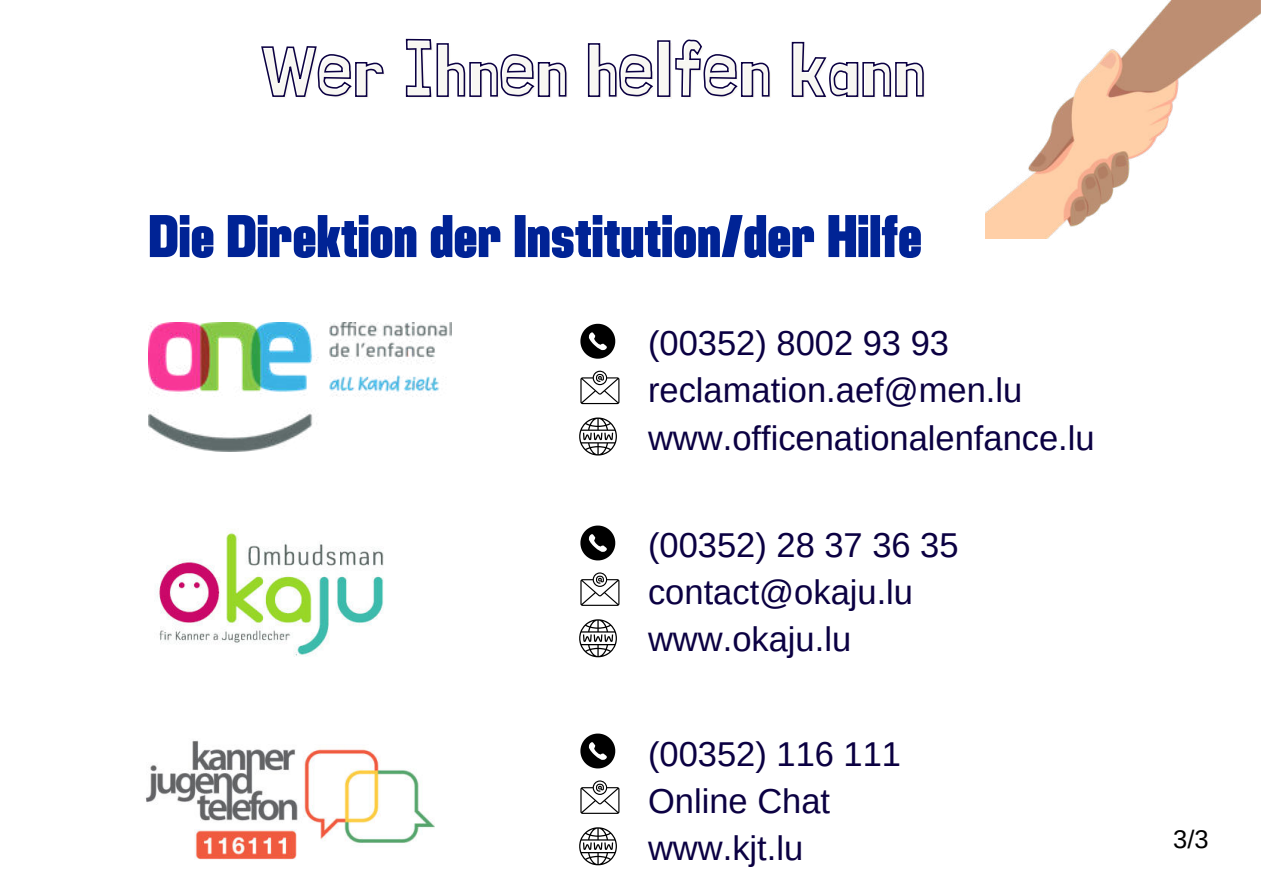
<style>
.page{position:relative;width:1263px;height:894px;background:#fff}
.page>*{position:absolute;margin:0;border:0;box-sizing:border-box;transform-origin:0 0}
.t1{font:60px "Adirek Sans 900";color:#002395}
.t2{font:34.5px/47.2px "Arimo";color:#0b0042}
.t3{font:25.5px "Arimo";color:#000}
</style>
<div class="page">
<img style="left:986px;top:0;width:274px;height:238px">
<svg style="left:261px;top:38px;width:663px;height:59px"></svg>
<img style="left:149px;top:322px;width:302px;height:130px">
<svg style="left:580px;top:324px;width:35px;height:34px"></svg>
<svg style="left:580px;top:370px;width:39px;height:34px"></svg>
<svg style="left:579px;top:417px;width:38px;height:38px"></svg>
<img style="left:158px;top:529px;width:226px;height:128px">
<svg style="left:580px;top:525px;width:35px;height:35px"></svg>
<svg style="left:580px;top:572px;width:39px;height:33px"></svg>
<svg style="left:579px;top:619px;width:38px;height:38px"></svg>
<img style="left:146px;top:740px;width:289px;height:120px">
<svg style="left:580px;top:733px;width:35px;height:35px"></svg>
<svg style="left:580px;top:780px;width:39px;height:33px"></svg>
<svg style="left:579px;top:827px;width:38px;height:38px"></svg>
<h1 class="t1" style="left:149px;top:201px;width:775px">Die Direktion der Institution/der Hilfe</h1>
<p class="t2" style="left:648px;top:320px;width:448px">(00352) 8002 93 93 reclamation.aef@men.lu www.officenationalenfance.lu</p>
<p class="t2" style="left:648px;top:521px;width:312px">(00352) 28 37 36 35 contact@okaju.lu www.okaju.lu</p>
<p class="t2" style="left:648px;top:730px;width:255px">(00352) 116 111<br>Online Chat www.kjt.lu</p>
<p class="t3" style="left:1173px;top:822px;width:37px">3/3</p>
</div>
